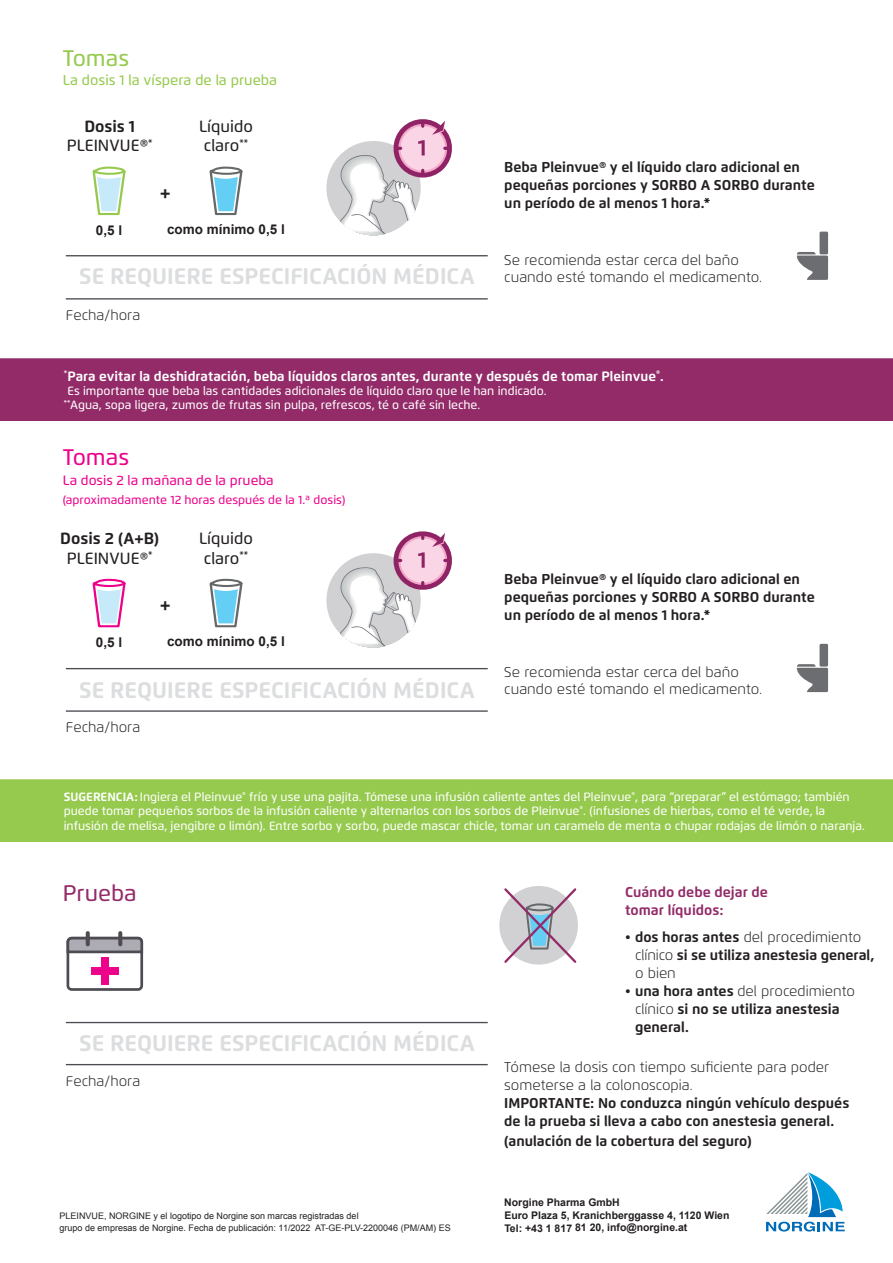
<style>
.page{position:relative;width:893px;height:1263px;background:#fff}
.page>*{position:absolute;margin:0;border:0;box-sizing:border-box;transform-origin:0 0}
.t1{font:700 22.5px "Flexo";color:#dcdddf}
.t2{font:500 22.5px "Flexo";letter-spacing:.005em;color:#932b69}
.t3{font:500 22.5px "Flexo";letter-spacing:-.005em;color:#96ca4e}
.t4{font:500 22.5px "Flexo";letter-spacing:-.005em;color:#ed028c}
.t5{font:700 18px "Flexo";color:#231f20}
.t6{font:500 16.2px/19.5px "Flexo";color:#231f20;text-align:center}
.t7{font:700 16.2px/19.5px "Flexo";color:#231f20;text-align:center}
.t8{font:700 14.25px/18px "Flexo";color:#231f20}
.t9{font:300 14.25px/17.1px "Flexo";color:#231f20}
.t10{font:700 14.25px/18px "Flexo";color:#932b69}
.t11{font:500 14.25px "Flexo";color:#96ca4e}
.t12{font:700 13.5px "Flexo";color:#fff}
.t13{font:700 13.5px "Arial";color:#231f20}
.t14{font:500 13.5px "Flexo";color:#ed028c}
.t15{font:500 12px/14.4px "Flexo";color:#fff}
.t16{font:500 12px "Flexo";color:#ed028c}
.t17{font:700 10.5px/12.6px "Arial";color:#231f20}
.t18{font:9px/12px "Arial";color:#231f20}
.s1{font-weight:700}
.s2{font-weight:500}
.s3{font-weight:300}
</style>
<div class="page">
<div style="left:67px;top:937px;width:76px;height:54px;border:3px solid #4e4b53;border-radius:4px"></div>
<svg style="left:66px;top:935px;width:78px;height:19px"></svg>
<svg style="left:86px;top:933px;width:4px;height:11px"></svg>
<svg style="left:118px;top:933px;width:4px;height:11px"></svg>
<div style="left:91px;top:967px;width:28px;height:8px;background:#ed028c"></div>
<div style="left:101px;top:957px;width:8px;height:28px;background:#ed028c"></div>
<svg style="left:766px;top:1172px;width:79px;height:59px"></svg>
<hr style="left:66px;top:1064px;width:422px;height:1px;background:#4e4b53">
<svg style="left:502px;top:886px;width:76px;height:79px"></svg>
<div style="left:0;top:358px;width:893px;height:63px;background:#932b69"></div>
<div style="left:0;top:779px;width:893px;height:63px;background:#96ca4e"></div>
<hr style="left:66px;top:298px;width:422px;height:2px;background:#4e4b53">
<svg style="left:93px;top:167px;width:33px;height:48px"></svg>
<svg style="left:210px;top:167px;width:32px;height:48px"></svg>
<div style="left:326px;top:141px;width:95px;height:94px;background:#d1d1d4;border-radius:50%"></div>
<div style="left:819px;top:232px;width:9px;height:22px;background:#6c6d70"></div>
<svg style="left:797px;top:252px;width:31px;height:28px"></svg>
<svg style="left:338px;top:119px;width:114px;height:116px"></svg>
<hr style="left:66px;top:710px;width:422px;height:2px;background:#4e4b53">
<svg style="left:93px;top:579px;width:33px;height:48px"></svg>
<svg style="left:210px;top:579px;width:32px;height:48px"></svg>
<div style="left:326px;top:553px;width:95px;height:94px;background:#d1d1d4;border-radius:50%"></div>
<div style="left:819px;top:644px;width:9px;height:23px;background:#6c6d70"></div>
<svg style="left:797px;top:664px;width:31px;height:28px"></svg>
<svg style="left:338px;top:531px;width:114px;height:116px"></svg>
<hr style="left:66px;top:255px;width:422px;height:1px;background:#4e4b53">
<hr style="left:66px;top:1022px;width:422px;height:1px;background:#4e4b53">
<hr style="left:66px;top:668px;width:422px;height:1px;background:#4e4b53">
<h1 class="t3" style="left:63px;top:44px;width:68px">Tomas</h1>
<p class="t11" style="left:63px;top:72px;width:216px">La dosis 1 la víspera de la prueba</p>
<h3 class="t6" style="left:67px;top:116px;width:87px"><span class="s1">Dosis 1<br></span>PLEINVUE®<sup>*</sup></h3>
<h3 class="t6" style="left:199px;top:116px;width:55px">Líquido claro<sup>**</sup></h3>
<h2 class="t5" style="left:160px;top:181px;width:12px">+</h2>
<p class="t13" style="left:96px;top:221px;width:28px">0,5 l</p>
<p class="t13" style="left:167px;top:221px;width:119px">como mínimo 0,5 l</p>
<h1 class="t1" style="left:79px;top:263px;width:397px">SE REQUIERE ESPECIFICACIÓN MÉDICA</h1>
<p class="t9" style="left:66px;top:306px;width:76px">Fecha/hora</p>
<p class="t8" style="left:504px;top:158px;width:312px">Beba Pleinvue® y el líquido claro adicional en pequeñas porciones y SORBO A SORBO durante un período de al menos 1 hora.*</p>
<p class="t9" style="left:504px;top:252px;width:259px">Se recomienda estar cerca del baño cuando esté tomando el medicamento.</p>
<p class="t12" style="left:64px;top:368px;width:601px"><sup>*</sup>Para evitar la deshidratación, beba líquidos claros antes, durante y después de tomar Pleinvue<sup>®</sup>.</p>
<p class="t15" style="left:64px;top:384px;width:484px;text-indent:4px">Es importante que beba las cantidades adicionales de líquido claro que le han indicado. <sup>**</sup>Agua, sopa ligera, zumos de frutas sin pulpa, refrescos, té o café sin leche.</p>
<h1 class="t4" style="left:63px;top:444px;width:68px">Tomas</h1>
<p class="t14" style="left:63px;top:472px;width:213px">La dosis 2 la mañana de la prueba</p>
<p class="t16" style="left:63px;top:493px;width:284px">(aproximadamente 12 horas después de la 1.ª dosis)</p>
<h3 class="t7" style="left:60px;top:529px;width:100px">Dosis 2 (A+B)<br><span class="s2">PLEINVUE®</span><sup>*</sup></h3>
<h3 class="t6" style="left:199px;top:529px;width:55px">Líquido claro<sup>**</sup></h3>
<h2 class="t5" style="left:160px;top:594px;width:12px">+</h2>
<p class="t13" style="left:96px;top:633px;width:28px">0,5 l</p>
<p class="t13" style="left:167px;top:633px;width:119px">como mínimo 0,5 l</p>
<h1 class="t1" style="left:79px;top:676px;width:397px">SE REQUIERE ESPECIFICACIÓN MÉDICA</h1>
<p class="t9" style="left:66px;top:719px;width:76px">Fecha/hora</p>
<p class="t8" style="left:504px;top:570px;width:312px">Beba Pleinvue® y el líquido claro adicional en pequeñas porciones y SORBO A SORBO durante un período de al menos 1 hora.*</p>
<p class="t9" style="left:504px;top:664px;width:259px">Se recomienda estar cerca del baño cuando esté tomando el medicamento.</p>
<p class="t15" style="left:64px;top:790px;width:803px"><span class="s1">SUGERENCIA:</span> Ingiera el Pleinvue<sup>®</sup> frío y use una pajita. Tómese una infusión caliente antes del Pleinvue<sup>®</sup>, para “preparar” el estómago; también puede tomar pequeños sorbos de la infusión caliente y alternarlos con los sorbos de Pleinvue<sup>®</sup>. (infusiones de hierbas, como el té verde, la infusión de melisa, jengibre o limón). Entre sorbo y sorbo, puede mascar chicle, tomar un caramelo de menta o chupar rodajas de limón o naranja.</p>
<h1 class="t2" style="left:63px;top:879px;width:76px">Prueba</h1>
<h1 class="t1" style="left:79px;top:1030px;width:397px">SE REQUIERE ESPECIFICACIÓN MÉDICA</h1>
<p class="t9" style="left:66px;top:1072px;width:76px">Fecha/hora</p>
<p class="t18" style="left:60px;top:1209px;width:393px">PLEINVUE, NORGINE y el logotipo de Norgine son marcas registradas del<br>grupo de empresas de Norgine. Fecha de publicación: 11/2022 AT-GE-PLV-2200046 (PM/AM) ES</p>
<p class="t10" style="left:625px;top:883px;width:144px">Cuándo debe dejar de tomar líquidos:</p>
<p class="t8" style="left:635px;top:928px;width:241px;text-indent:-10px"><span class="s3">•</span> dos horas antes <span class="s3">del procedimiento clínico</span> si se utiliza anestesia general, <span class="s3">o bien</span></p>
<p class="t8" style="left:635px;top:982px;width:221px;text-indent:-10px"><span class="s3">•</span> una hora antes <span class="s3">del procedimiento clínico</span> si no se utiliza anestesia general.</p>
<p class="t9" style="left:504px;top:1058px;width:326px;line-height:18px">Tómese la dosis con tiempo suficiente para poder someterse a la colonoscopia.</p>
<p class="t8" style="left:504px;top:1094px;width:347px">IMPORTANTE: No conduzca ningún vehículo después de la prueba si lleva a cabo con anestesia general.</p>
<p class="t8" style="left:504px;top:1131px;width:249px">(anulación de la cobertura del seguro)</p>
<p class="t17" style="left:504px;top:1197px;width:227px">Norgine Pharma GmbH<br>Euro Plaza 5, Kranichberggasse 4, 1120 Wien<br>Tel: +43 1 817 81 20, info@norgine.at</p>
</div>
